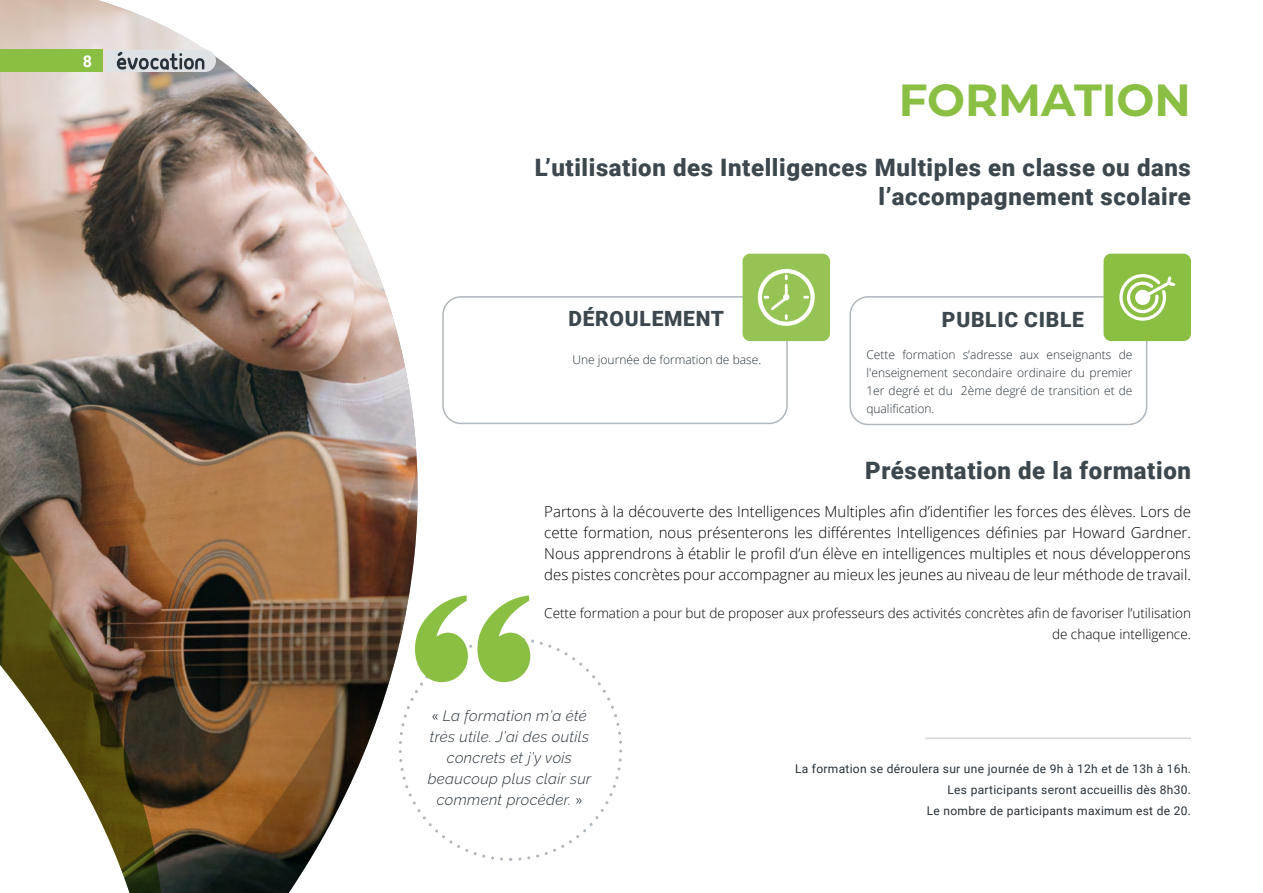
<style>
.page{position:relative;width:1263px;height:893px;background:#fff}
.page>*{position:absolute;margin:0;border:0;box-sizing:border-box;transform-origin:0 0}
.t1{font:700 45px "Montserrat";color:#8abf44}
.p1{font:900 24px/28.8px "Roboto";letter-spacing:.025em;color:#3c474e;text-align:right}
.t2{font:900 21px "Roboto";letter-spacing:.035em;color:#3c474e}
.t3{font:700 16.2px "Roboto";color:#fff}
.p1-2{font:300 15px/21px "Open Sans";color:#000;text-align:justify}
.Paragraph_Style_1{font:italic 300 15px/21px "Raleway";letter-spacing:.025em;color:#273139;text-align:center}
.p1-3{font:300 13.5px/21px "Open Sans";color:#000;text-align:right}
.t4{font:300 12px/18px "Open Sans";color:#273139;text-align:justify}
.t5{font:12px "Roboto";letter-spacing:.025em;color:#273139}
.s1{font-family:"Muli";font-style:normal}
</style>
<div class="page">
<img style="left:0;top:0;width:417px;height:893px">
<svg style="left:190px;top:463px;width:228px;height:430px;background:#876a50"></svg>
<svg style="left:0;top:528px;width:162px;height:365px"></svg>
<svg style="left:399px;top:637px;width:223px;height:224px"></svg>
<svg style="left:415px;top:595px;width:53px;height:87px"></svg>
<svg style="left:477px;top:595px;width:53px;height:87px"></svg>
<hr style="left:925px;top:737px;width:266px;height:2px;background:#d3d7db">
<div style="left:849px;top:296px;width:298px;height:129px;border:2px solid #b0b7bd;border-radius:18px"></div>
<div style="left:1103px;top:254px;width:88px;height:87px;background:#8abf44;border-radius:8px"></div>
<svg style="left:1119px;top:274px;width:56px;height:47px"></svg>
<div style="left:442px;top:296px;width:346px;height:128px;border:2px solid #b0b7bd;border-radius:18px"></div>
<div style="left:742px;top:254px;width:88px;height:87px;background:#96c454;border-radius:8px"></div>
<svg style="left:758px;top:269px;width:57px;height:57px"></svg>
<div style="left:0;top:50px;width:103px;height:22px;background:#8abf44"></div>
<svg style="left:105px;top:50px;width:111px;height:22px;background:#b4b9bd"></svg>
<p class="t3" style="left:83px;top:50px;width:11px">8</p>
<p class="t1" style="left:899px;top:67px;width:294px">FORMATION</p>
<p class="p1" style="left:535px;top:152px;width:658px">L’utilisation des Intelligences Multiples en classe ou dans l’accompagnement scolaire</p>
<p class="t2" style="left:568px;top:304px;width:157px">DÉROULEMENT</p>
<p class="t2" style="left:942px;top:305px;width:144px">PUBLIC CIBLE</p>
<p class="t4" style="left:572px;top:350px;width:190px">Une journée de formation de base.</p>
<p class="t4" style="left:866px;top:345px;width:268px">Cette formation s’adresse aux enseignants de l'enseignement secondaire ordinaire du premier 1er degré et du 2ème degré de transition et de qualification.</p>
<p class="p1" style="left:865px;top:455px;width:327px">Présentation de la formation</p>
<p class="p1-2" style="left:544px;top:500px;width:648px">Partons à la découverte des Intelligences Multiples afin d’identifier les forces des élèves. Lors de cette formation, nous présenterons les différentes Intelligences définies par Howard Gardner.<br>Nous apprendrons à établir le profil d’un élève en intelligences multiples et nous développerons des pistes concrètes pour accompagner au mieux les jeunes au niveau de leur méthode de travail.</p>
<p class="p1-3" style="left:544px;top:602px;width:648px">Cette formation a pour but de proposer aux professeurs des activités concrètes afin de favoriser l’utilisation de chaque intelligence.</p>
<p class="Paragraph_Style_1" style="left:428px;top:706px;width:165px"><span class="s1">«</span> La formation m’a été très utile. J’ai des outils concrets et j’y vois beaucoup plus clair sur comment procéder. <span class="s1">»</span></p>
<p class="t5" style="left:795px;top:760px;width:397px">La formation se déroulera sur une journée de 9h à 12h et de 13h à 16h.</p>
<p class="t5" style="left:947px;top:781px;width:245px">Les participants seront accueillis dès 8h30.</p>
<p class="t5" style="left:927px;top:802px;width:266px">Le nombre de participants maximum est de 20.</p>
</div>
